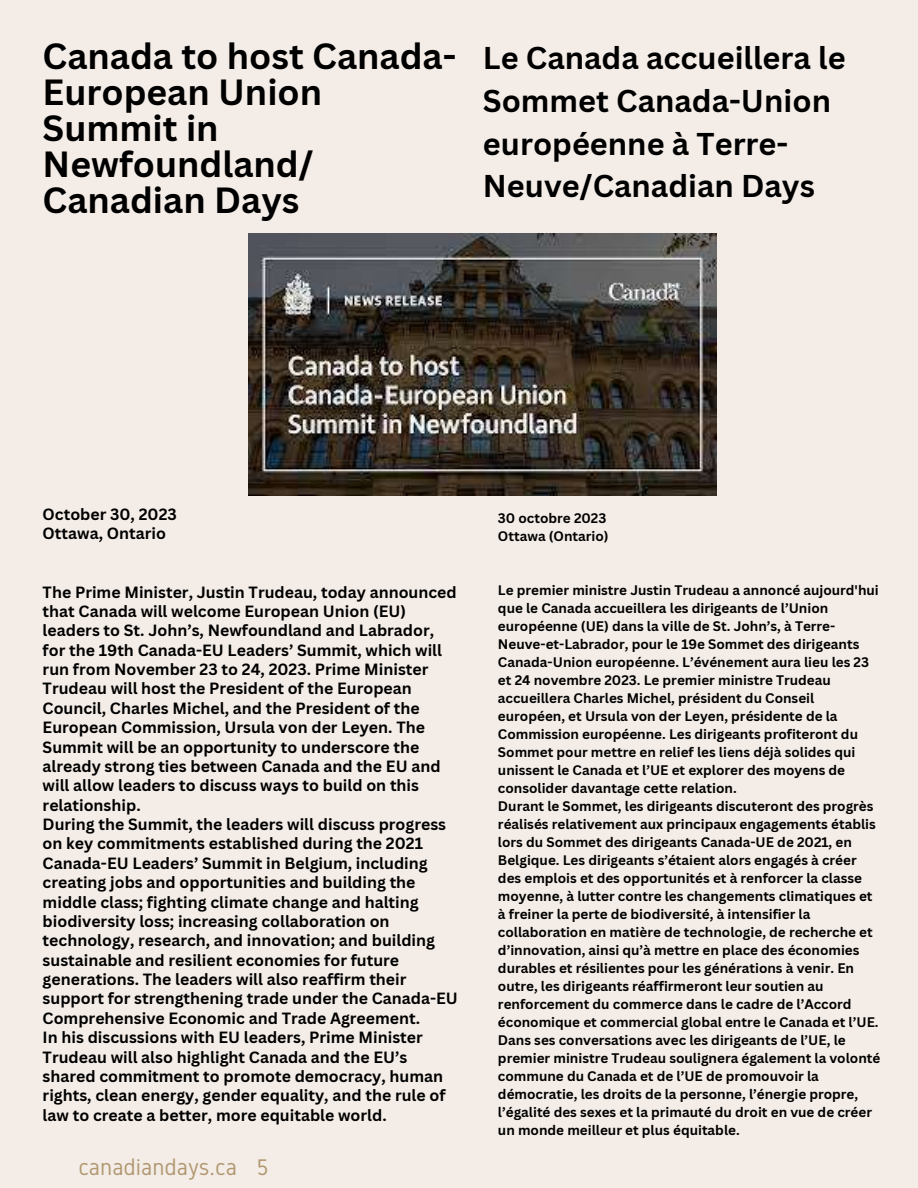
<style>
.page{position:relative;width:918px;height:1188px;background:#f4ede7}
.page>*{position:absolute;margin:0;border:0;box-sizing:border-box;transform-origin:0 0}
.t1{font:700 35.4px/36px "Canva Sans";color:#000}
.t2{font:700 30.75px/42.8px "Canva Sans";color:#000}
.t3{font:22.65px "Gidole";color:#b09770}
.t4{font:700 15.9px/19.4px "Canva Sans";color:#000}
.t5{font:700 13.5px/18px "Canva Sans";color:#000}
</style>
<div class="page">
<img style="left:249px;top:234px;width:468px;height:262px">
<h1 class="t1" style="left:43px;top:37px;width:415px">Canada to host Canada-<br>European Union<br>Summit in<br>Newfoundland/<br>Canadian Days</h1>
<h2 class="t2" style="left:483px;top:36px;width:364px">Le Canada accueillera le<br>Sommet Canada-Union européenne à Terre-<br>Neuve/Canadian Days</h2>
<p class="t4" style="left:43px;top:504px;width:136px">October 30, 2023<br>Ottawa, Ontario</p>
<p class="t4" style="left:43px;top:582px;width:417px">The Prime Minister, Justin Trudeau, today announced that Canada will welcome European Union (EU) leaders to St. John’s, Newfoundland and Labrador, for the 19th Canada-EU Leaders’ Summit, which will run from November 23 to 24, 2023. Prime Minister Trudeau will host the President of the European Council, Charles Michel, and the President of the European Commission, Ursula von der Leyen. The Summit will be an opportunity to underscore the already strong ties between Canada and the EU and will allow leaders to discuss ways to build on this relationship.<br>During the Summit, the leaders will discuss progress on key commitments established during the 2021<br>Canada-EU Leaders’ Summit in Belgium, including creating jobs and opportunities and building the middle class; fighting climate change and halting biodiversity loss; increasing collaboration on technology, research, and innovation; and building sustainable and resilient economies for future generations. The leaders will also reaffirm their support for strengthening trade under the Canada-EU Comprehensive Economic and Trade Agreement.<br>In his discussions with EU leaders, Prime Minister Trudeau will also highlight Canada and the EU’s shared commitment to promote democracy, human rights, clean energy, gender equality, and the rule of law to create a better, more equitable world.</p>
<h3 class="t3" style="left:78px;top:1154px;width:192px">canadiandays.ca 5</h3>
<p class="t5" style="left:498px;top:509px;width:112px">30 octobre 2023<br>Ottawa (Ontario)</p>
<p class="t5" style="left:498px;top:581px;width:384px">Le premier ministre Justin Trudeau a annoncé aujourd'hui que le Canada accueillera les dirigeants de l’Union européenne (UE) dans la ville de St. John’s, à Terre-Neuve-et-Labrador, pour le 19e Sommet des dirigeants Canada-Union européenne. L’événement aura lieu les 23 et 24 novembre 2023. Le premier ministre Trudeau accueillera Charles Michel, président du Conseil européen, et Ursula von der Leyen, présidente de la Commission européenne. Les dirigeants profiteront du Sommet pour mettre en relief les liens déjà solides qui unissent le Canada et l’UE et explorer des moyens de consolider davantage cette relation.<br>Durant le Sommet, les dirigeants discuteront des progrès réalisés relativement aux principaux engagements établis lors du Sommet des dirigeants Canada-UE de 2021, en Belgique. Les dirigeants s’étaient alors engagés à créer des emplois et des opportunités et à renforcer la classe moyenne, à lutter contre les changements climatiques et à freiner la perte de biodiversité, à intensifier la collaboration en matière de technologie, de recherche et d’innovation, ainsi qu’à mettre en place des économies durables et résilientes pour les générations à venir. En outre, les dirigeants réaffirmeront leur soutien au renforcement du commerce dans le cadre de l’Accord économique et commercial global entre le Canada et l’UE.<br>Dans ses conversations avec les dirigeants de l’UE, le premier ministre Trudeau soulignera également la volonté commune du Canada et de l’UE de promouvoir la démocratie, les droits de la personne, l’énergie propre, l’égalité des sexes et la primauté du droit en vue de créer un monde meilleur et plus équitable.</p>
</div>
